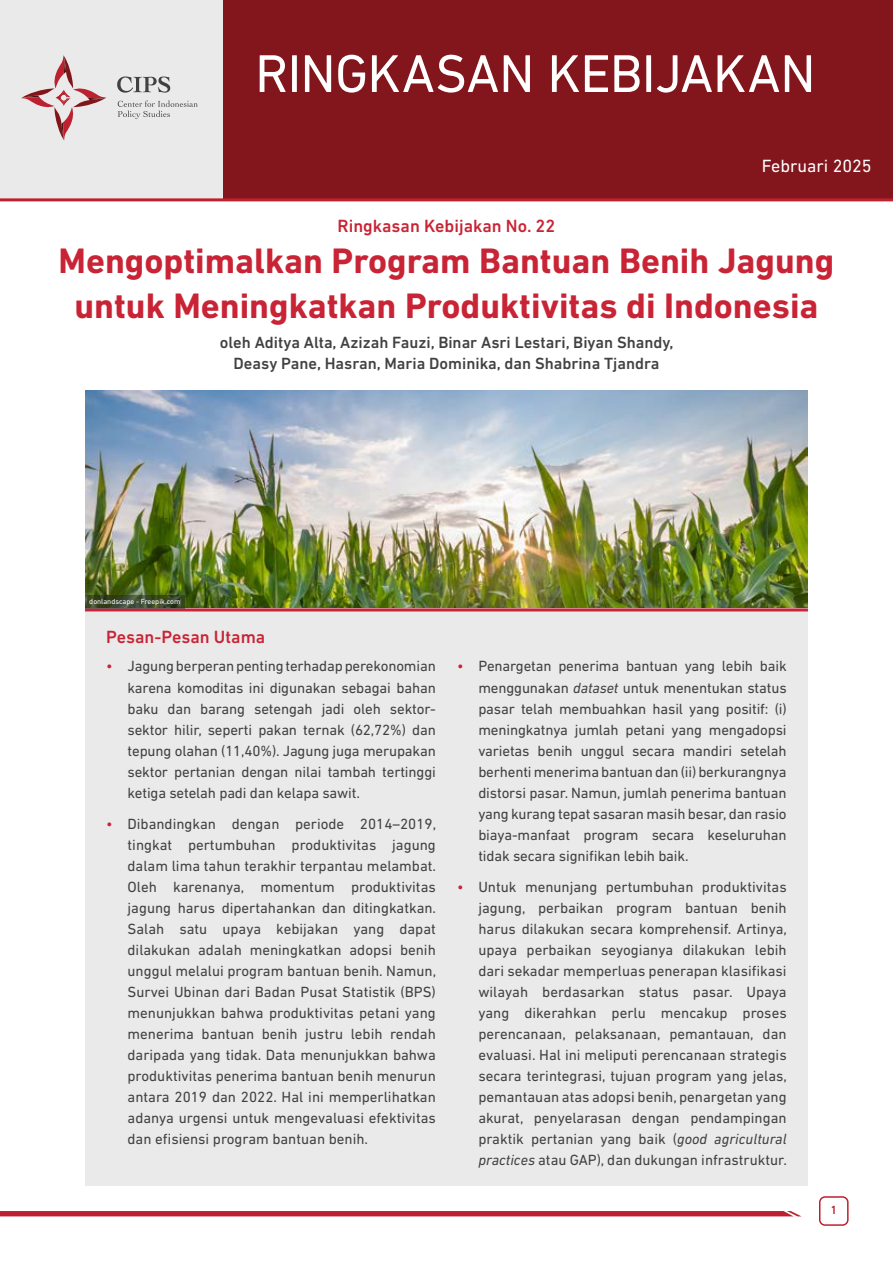
<style>
.page{position:relative;width:893px;height:1263px;background:#fff}
.page>*{position:absolute;margin:0;border:0;box-sizing:border-box;transform-origin:0 0}
.t1{font:54px "DIN Next LT Pro";letter-spacing:-.01em;color:#fff}
.t2{font:700 36px/45px "DIN Next LT Pro";color:#c92435;text-align:center}
.t3{font:500 18px "DIN Next LT Pro";color:#c92435}
.t4{font:18px "DIN Next LT Pro";color:#fff}
.t5{font:500 16.5px/21px "DIN Next LT Pro";color:#414042;text-align:center}
.t6{font:15px/21px "DIN Next LT Pro";letter-spacing:-.01em;color:#414042;text-align:justify}
.t7{font:500 12px "DIN Next LT Pro";color:#bd202e}
.t8{font:7.5px "DIN Next LT Pro";color:#fff}
.s1{color:#c92435}
.s2{font-style:italic}
</style>
<div class="page">
<div style="left:0;top:0;width:223px;height:200px;background:#eaeaea"></div>
<div style="left:223px;top:0;width:670px;height:200px;background:#82161c"></div>
<hr style="left:0;top:198px;width:893px;height:3px;background:#bd202e">
<svg style="left:117px;top:76px;width:53px;height:17px"></svg>
<svg style="left:118px;top:100px;width:80px;height:19px"></svg>
<svg style="left:21px;top:55px;width:85px;height:85px"></svg>
<img style="left:85px;top:390px;width:723px;height:218px">
<div style="left:85px;top:608px;width:723px;height:578px;background:#eaeaea"></div>
<hr style="left:85px;top:608px;width:723px;height:3px;background:#c92435">
<svg style="left:85px;top:595px;width:100px;height:13px"></svg>
<div style="left:819px;top:1196px;width:30px;height:30px;border:2px solid #bd202e;border-radius:5px"></div>
<div style="left:0;top:1211px;width:801px;height:5px;background:#bd202e"></div>
<h1 class="t1" style="left:255px;top:42px;width:562px">RINGKASAN KEBIJAKAN</h1>
<p class="t3" style="left:338px;top:215px;width:219px">Ringkasan Kebijakan No. 22</p>
<p class="t4" style="left:762px;top:155px;width:111px">Februari 2025</p>
<h2 class="t2" style="left:59px;top:238px;width:777px">Mengoptimalkan Program Bantuan Benih Jagung untuk Meningkatkan Produktivitas di Indonesia</h2>
<p class="t5" style="left:220px;top:332px;width:455px">oleh Aditya Alta, Azizah Fauzi, Binar Asri Lestari, Biyan Shandy,<br>Deasy Pane, Hasran, Maria Dominika, dan Shabrina Tjandra</p>
<p class="t8" style="left:89px;top:597px;width:93px">donlandscape - Freepik.com</p>
<p class="t3" style="left:106px;top:627px;width:160px">Pesan-Pesan Utama</p>
<p class="t6" style="left:128px;top:656px;width:310px;text-indent:-21px"><span class="s1">•</span> Jagung berperan penting terhadap perekonomian karena komoditas ini digunakan sebagai bahan baku dan barang setengah jadi oleh sektor&shy;sektor hilir, seperti pakan ternak (62,72%) dan tepung olahan (11,40%). Jagung juga merupakan sektor pertanian dengan nilai tambah tertinggi ketiga setelah padi dan kelapa sawit.</p>
<p class="t6" style="left:128px;top:813px;width:310px;text-indent:-21px"><span class="s1">•</span> Dibandingkan dengan periode 2014–2019, tingkat pertumbuhan produktivitas jagung dalam lima tahun terakhir terpantau melambat.<br>Oleh karenanya, momentum produktivitas jagung harus dipertahankan dan ditingkatkan.<br>Salah satu upaya kebijakan yang dapat dilakukan adalah meningkatkan adopsi benih unggul melalui program bantuan benih. Namun, Survei Ubinan dari Badan Pusat Statistik (BPS) menunjukkan bahwa produktivitas petani yang menerima bantuan benih justru lebih rendah daripada yang tidak. Data menunjukkan bahwa produktivitas penerima bantuan benih menurun antara 2019 dan 2022. Hal ini memperlihatkan adanya urgensi untuk mengevaluasi efektivitas dan efisiensi program bantuan benih.</p>
<p class="t6" style="left:478px;top:656px;width:310px;text-indent:-21px"><span class="s1">•</span> Penargetan penerima bantuan yang lebih baik menggunakan <span class="s2">dataset</span> untuk menentukan status pasar telah membuahkan hasil yang positif: (i) meningkatnya jumlah petani yang mengadopsi varietas benih unggul secara mandiri setelah berhenti menerima bantuan dan (ii) berkurangnya distorsi pasar. Namun, jumlah penerima bantuan yang kurang tepat sasaran masih besar, dan rasio biaya-manfaat program secara keseluruhan tidak secara signifikan lebih baik.</p>
<p class="t6" style="left:478px;top:876px;width:310px;text-indent:-21px"><span class="s1">•</span> Untuk menunjang pertumbuhan produktivitas jagung, perbaikan program bantuan benih harus dilakukan secara komprehensif. Artinya, upaya perbaikan seyogianya dilakukan lebih dari sekadar memperluas penerapan klasifikasi wilayah berdasarkan status pasar. Upaya yang dikerahkan perlu mencakup proses perencanaan, pelaksanaan, pemantauan, dan evaluasi. Hal ini meliputi perencanaan strategis secara terintegrasi, tujuan program yang jelas, pemantauan atas adopsi benih, penargetan yang akurat, penyelarasan dengan pendampingan praktik pertanian yang baik (<span class="s2">good agricultural practices</span> atau GAP), dan dukungan infrastruktur.</p>
<p class="t7" style="left:830px;top:1203px;width:8px">1</p>
</div>
